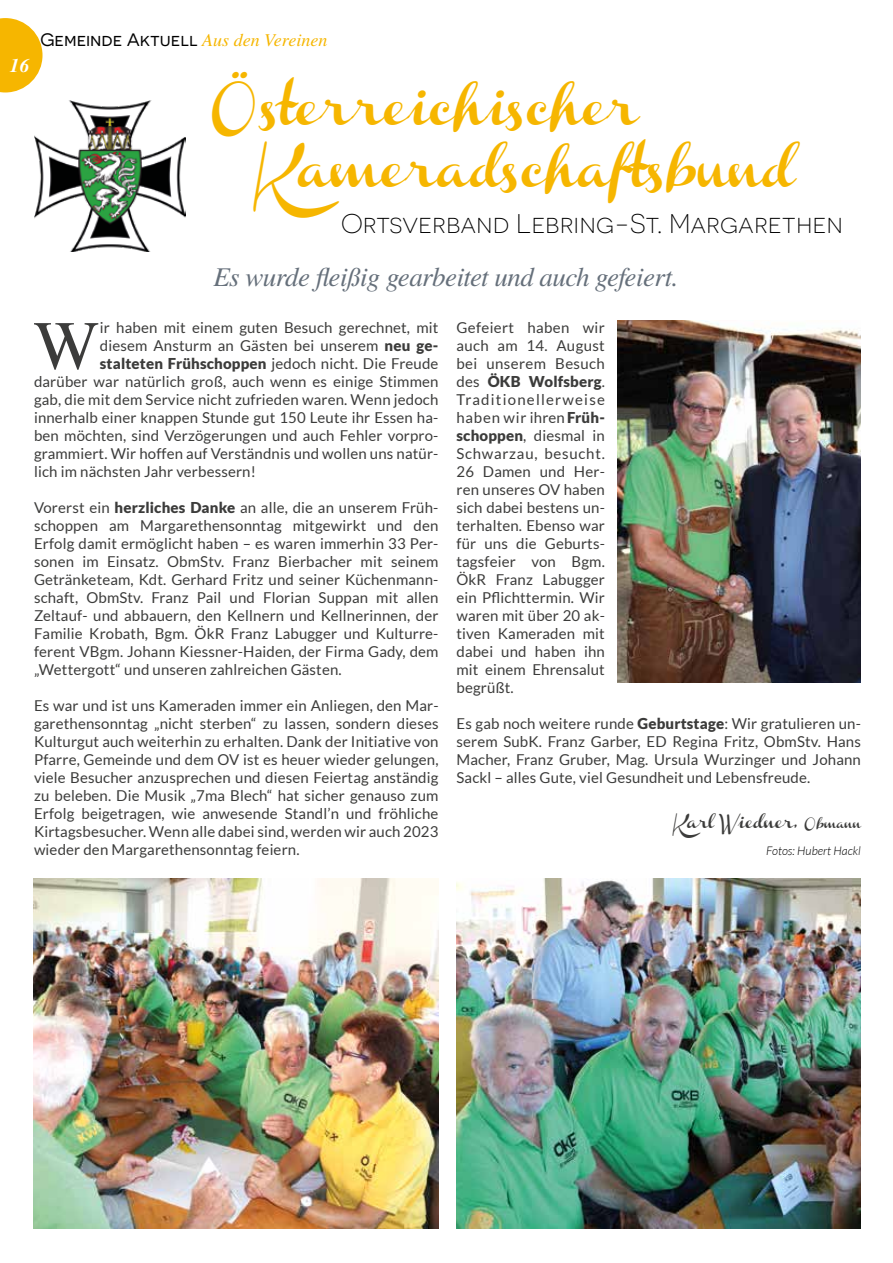
<style>
.page{position:relative;width:893px;height:1263px;background:#fff}
.page>*{position:absolute;margin:0;border:0;box-sizing:border-box;transform-origin:0 0}
.t1{font:69.45px "Te X Gyre Termes";color:#3c3c3b}
.t2{font:36.9px/61.5px "Channel Slanted 1";color:#f6b600}
.t3{font:italic 27px "Te X Gyre Termes";letter-spacing:-.02em;color:#66707b}
.t4{font:300 27px "Novecentosanswide";color:#000}
.t5{font:italic 700 19.5px "Te X Gyre Termes";color:#fff}
.t6{font:18px "Novecentosanswide";color:#000}
.t7{font:15px/18px "Lato";letter-spacing:.01em;color:#3c3c3b;text-align:justify}
.t8{font:900 15px "Lato";letter-spacing:.01em;color:#3c3c3b}
.t9{font:12px "Channel Slanted 1";letter-spacing:.01em;color:#3c3c3b}
.t10{font:italic 300 12px "Lato";color:#000}
.s1{font-family:"Te X Gyre Termes";font-style:italic;color:#f6b600}
.s2{font-weight:900}
.s3{font-weight:400}
.s4{font-size:9px}
</style>
<div class="page">
<svg style="left:0;top:18px;width:43px;height:74px"></svg>
<img style="left:34px;top:101px;width:152px;height:150px">
<img style="left:618px;top:321px;width:243px;height:361px">
<img style="left:34px;top:878px;width:404px;height:351px">
<img style="left:456px;top:878px;width:405px;height:350px">
<h3 class="t5" style="left:10px;top:51px;width:21px">16</h3>
<p class="t6" style="left:40px;top:29px;width:288px">Gemeinde Aktuell <span class="s1">Aus den Vereinen</span></p>
<h2 class="t2" style="left:256px;top:82px;width:540px;text-indent:-46px">Österreichischer<br>Kameradschaftsbund</h2>
<h3 class="t4" style="left:341px;top:208px;width:504px">Ortsverband Lebring-St. Margarethen</h3>
<h3 class="t3" style="left:213px;top:257px;width:467px">Es wurde fleißig gearbeitet und auch gefeiert.</h3>
<h1 class="t1" style="left:34px;top:296px;width:67px">W</h1>
<p class="t7" style="left:100px;top:318px;width:340px">ir haben mit einem guten Besuch gerechnet, mit</p>
<p class="t7" style="left:100px;top:336px;width:340px">diesem Ansturm an Gästen bei unserem <span class="s2">neu ge-</span></p>
<p class="t8" style="left:100px;top:355px;width:340px">stalteten Frühschoppen <span class="s3">jedoch nicht. Die Freude</span></p>
<p class="t7" style="left:34px;top:372px;width:406px">darüber war natürlich groß, auch wenn es einige Stimmen</p>
<p class="t7" style="left:34px;top:390px;width:406px">gab, die mit dem Service nicht zufrieden waren. Wenn jedoch</p>
<p class="t7" style="left:34px;top:408px;width:406px">innerhalb einer knappen Stunde gut 150 Leute ihr Essen ha-</p>
<p class="t7" style="left:34px;top:426px;width:406px">ben möchten, sind Verzögerungen und auch Fehler vorpro-</p>
<p class="t7" style="left:34px;top:444px;width:406px">grammiert. Wir hoffen auf Verständnis und wollen uns natür-</p>
<p class="t7" style="left:34px;top:462px;width:223px">lich im nächsten Jahr verbessern!</p>
<p class="t7" style="left:34px;top:498px;width:406px">Vorerst ein <span class="s2">herzliches Danke</span> an alle, die an unserem Früh&shy;schoppen am Margarethensonntag mitgewirkt und den Erfolg damit ermöglicht haben – es waren immerhin 33 Per&shy;sonen im Einsatz. ObmStv. Franz Bierbacher mit seinem Getränketeam, Kdt. Gerhard Fritz und seiner Küchenmann&shy;schaft, ObmStv. Franz Pail und Florian Suppan mit allen Zeltauf- und abbauern, den Kellnern und Kellnerinnen, der Familie Krobath, Bgm. ÖkR Franz Labugger und Kulturre&shy;ferent VBgm. Johann Kiessner-Haiden, der Firma Gady, dem „Wettergott“ und unseren zahlreichen Gästen.</p>
<p class="t7" style="left:34px;top:696px;width:406px">Es war und ist uns Kameraden immer ein Anliegen, den Mar&shy;garethensonntag „nicht sterben“ zu lassen, sondern dieses Kulturgut auch weiterhin zu erhalten. Dank der Initiative von Pfarre, Gemeinde und dem OV ist es heuer wieder gelungen, viele Besucher anzusprechen und diesen Feiertag anständig zu beleben. Die Musik „7ma Blech“ hat sicher genauso zum Erfolg beigetragen, wie anwesende Standl’n und fröhliche Kirtagsbesucher. Wenn alle dabei sind, werden wir auch 2023 wieder den Margarethensonntag feiern.</p>
<p class="t7" style="left:456px;top:318px;width:150px">Gefeiert haben wir auch am 14. August bei unserem Besuch des <span class="s2">ÖKB Wolfsberg</span>.<br>Traditionellerweise haben wir ihren <span class="s2">Früh&shy;schoppen</span>, diesmal in Schwarzau, besucht.<br>26 Damen und Her&shy;ren unseres OV haben sich dabei bestens un&shy;terhalten. Ebenso war für uns die Geburts&shy;tagsfeier von Bgm.<br>ÖkR Franz Labugger ein Pflichttermin. Wir waren mit über 20 ak&shy;tiven Kameraden mit dabei und haben ihn mit einem Ehrensalut begrüßt.</p>
<p class="t7" style="left:456px;top:714px;width:406px">Es gab noch weitere runde <span class="s2">Geburtstage</span>: Wir gratulieren un&shy;serem SubK. Franz Garber, ED Regina Fritz, ObmStv. Hans Macher, Franz Gruber, Mag. Ursula Wurzinger und Johann Sackl – alles Gute, viel Gesundheit und Lebensfreude.</p>
<p class="t9" style="left:673px;top:817px;width:189px">Karl Wiedner, <span class="s4">Obmann</span></p>
<p class="t10" style="left:766px;top:844px;width:96px">Fotos: Hubert Hackl</p>
</div>
